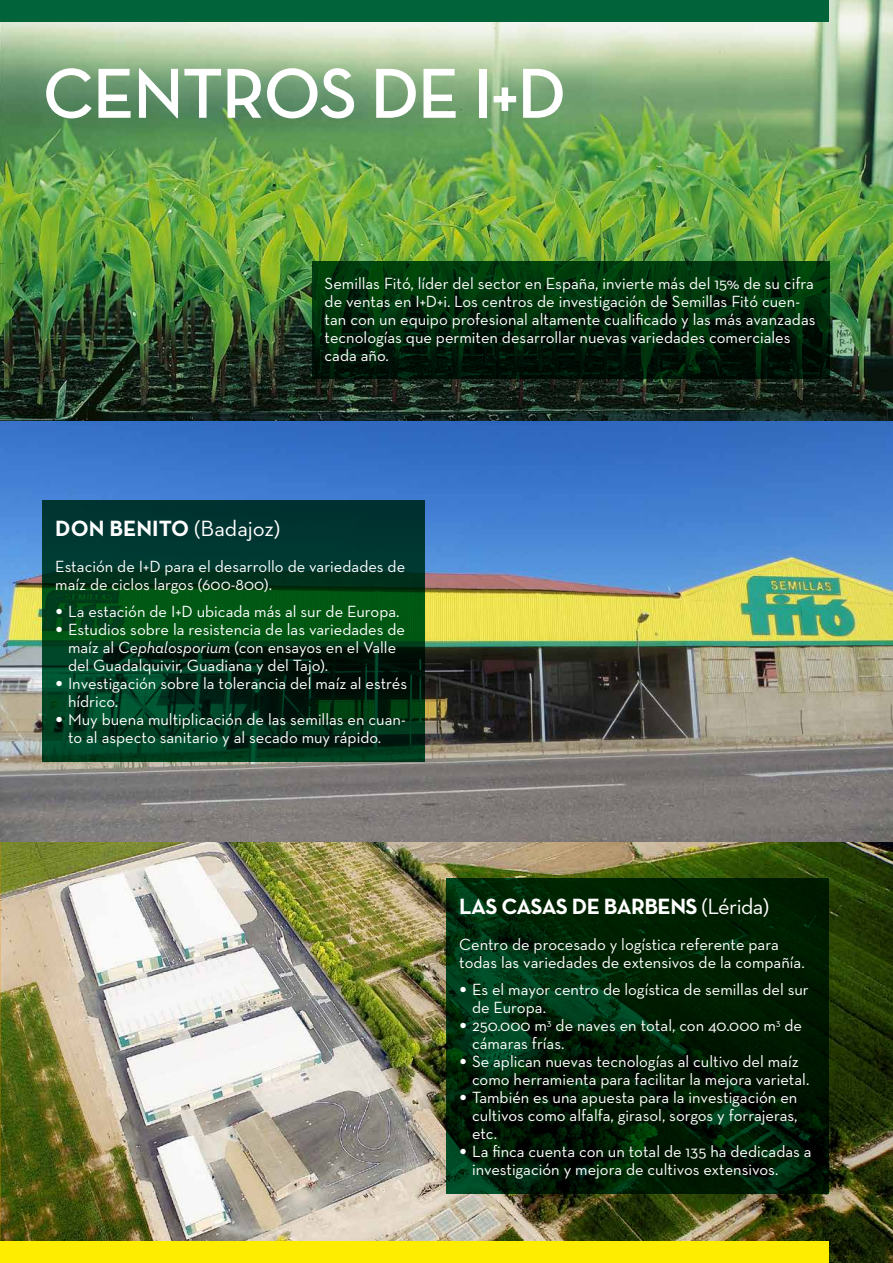
<style>
.page{position:relative;width:893px;height:1263px;background:#fff}
.page>*{position:absolute;margin:0;border:0;box-sizing:border-box;transform-origin:0 0}
.t1{font:600 72px "Neutra Text";letter-spacing:-.025em;color:#fff}
.t2{font:700 22.5px "Neutra Text";letter-spacing:-.025em;color:#fff}
.t3{font:700 22.5px "Neutra Text";color:#fff}
.t4{font:16.5px/18px "Neutra Text";color:#fff}
.s1{font-weight:400}
.s2{font-family:"DIN Pro";font-weight:700}
.s3{font-style:italic}
</style>
<div class="page">
<img style="left:0;top:0;width:893px;height:421px">
<img style="left:1px;top:842px;width:892px;height:421px">
<img style="left:0;top:842px;width:1px;height:421px">
<div style="left:0;top:0;width:829px;height:21px;background:#00633a"></div>
<div style="left:0;top:1242px;width:829px;height:21px;background:#ffed00"></div>
<img style="left:0;top:421px;width:893px;height:421px">
<svg style="left:446px;top:878px;width:383px;height:315px;background:#002107"></svg>
<svg style="left:43px;top:500px;width:382px;height:261px;background:#00381e"></svg>
<svg style="left:312px;top:262px;width:517px;height:117px;background:#00260a"></svg>
<h1 class="t1" style="left:43px;top:49px;width:525px">CENTROS DE I+D</h1>
<p class="t4" style="left:325px;top:274px;width:492px">Semillas Fitó, líder del sector en España, invierte más del 15% de su cifra de ventas en I+D+i. Los centros de investigación de Semillas Fitó cuen&shy;tan con un equipo profesional altamente cualificado y las más avanzadas tecnologías que permiten desarrollar nuevas variedades comerciales cada año.</p>
<h2 class="t3" style="left:55px;top:515px;width:227px">DON BENITO <span class="s1">(Badajoz)</span></h2>
<p class="t4" style="left:55px;top:557px;width:351px">Estación de I+D para el desarrollo de variedades de maíz de ciclos largos (600-800).</p>
<p class="t4" style="left:55px;top:602px;width:346px"><span class="s2">•</span> La estación de I+D ubicada más al sur de Europa.</p>
<p class="t4" style="left:68px;top:620px;width:339px;text-indent:-13px"><span class="s2">•</span> Estudios sobre la resistencia de las variedades de maíz al <span class="s3">Cephalosporium</span> (con ensayos en el Valle del Guadalquivir, Guadiana y del Tajo).</p>
<p class="t4" style="left:68px;top:674px;width:341px;text-indent:-13px"><span class="s2">•</span> Investigación sobre la tolerancia del maíz al estrés hídrico.</p>
<p class="t4" style="left:68px;top:710px;width:339px;text-indent:-13px"><span class="s2">•</span> Muy buena multiplicación de las semillas en cuan&shy;to al aspecto sanitario y al secado muy rápido.</p>
<h2 class="t2" style="left:459px;top:893px;width:312px">LAS CASAS DE BARBENS <span class="s1">(Lérida)</span></h2>
<p class="t4" style="left:459px;top:935px;width:347px">Centro de procesado y logística referente para todas las variedades de extensivos de la compañía.</p>
<p class="t4" style="left:472px;top:980px;width:338px;text-indent:-13px"><span class="s2">•</span> Es el mayor centro de logística de semillas del sur de Europa.</p>
<p class="t4" style="left:472px;top:1016px;width:332px;text-indent:-13px"><span class="s2">•</span> 250.000 m<sup>3</sup> de naves en total, con 40.000 m<sup>3</sup> de cámaras frías.</p>
<p class="t4" style="left:472px;top:1052px;width:339px;text-indent:-13px"><span class="s2">•</span> Se aplican nuevas tecnologías al cultivo del maíz como herramienta para facilitar la mejora varietal.</p>
<p class="t4" style="left:472px;top:1088px;width:327px;text-align:justify;text-indent:-13px"><span class="s2">•</span> También es una apuesta para la investigación en cultivos como alfalfa, girasol, sorgos y forrajeras, etc.</p>
<p class="t4" style="left:472px;top:1142px;width:341px;text-indent:-13px"><span class="s2">•</span> La finca cuenta con un total de 135 ha dedicadas a investigación y mejora de cultivos extensivos.</p>
</div>
